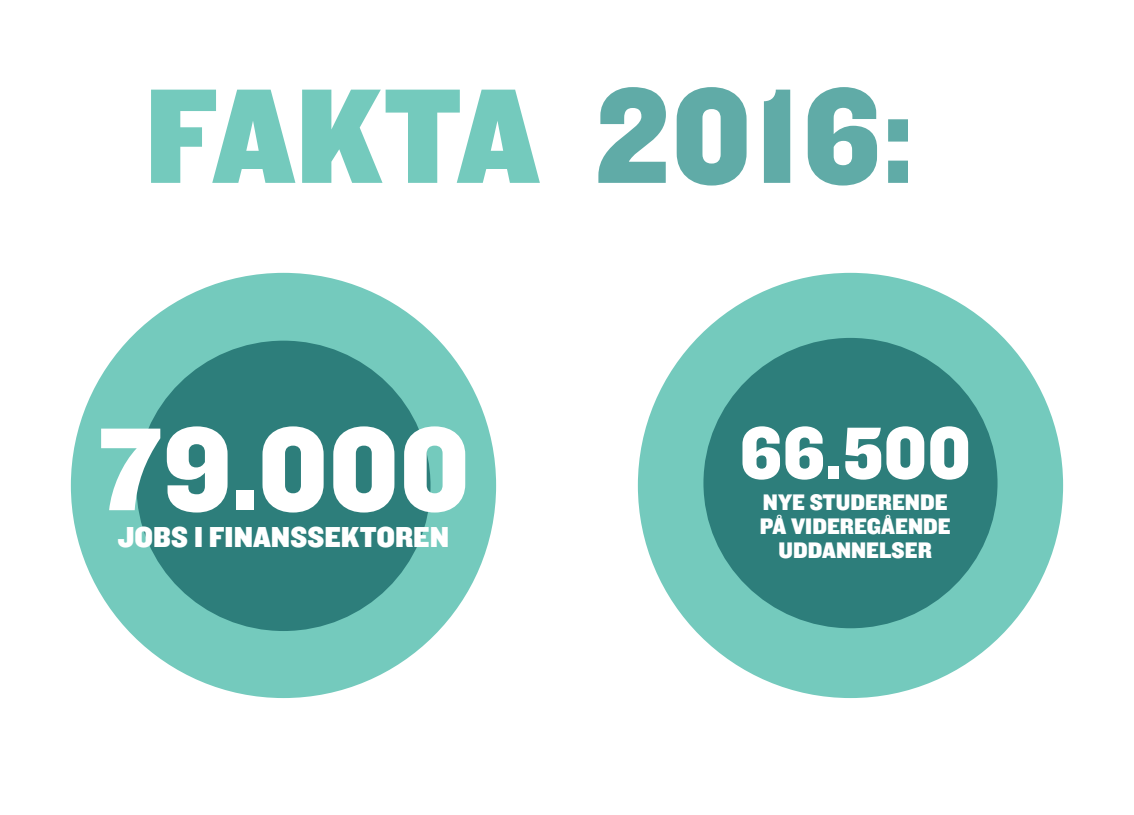
<style>
.page{position:relative;width:1134px;height:815px;background:#fff}
.page>*{position:absolute;margin:0;border:0;box-sizing:border-box;transform-origin:0 0}
.Knockout_71_full{font:140px "Knockout 71 Full Middlewt";color:#74cabd}
.Body{font:122.5px "Knockout 71 Full Middlewt";color:#fff}
.Body-2{font:75.75px "Knockout 71 Full Middlewt";color:#fff}
.Body-3{font:30px "Knockout 71 Full Middlewt";color:#fff}
.Body-4{font:23.25px/24.2px "Knockout 71 Full Middlewt";color:#fff}
.s1{color:#60aba7}
</style>
<div class="page">
<div style="left:71px;top:273px;width:425px;height:425px;background:#74cabd;border-radius:50%"></div>
<div style="left:638px;top:273px;width:425px;height:425px;background:#74cabd;border-radius:50%"></div>
<div style="left:136px;top:341px;width:294px;height:290px;background:#2d7e7b;border-radius:50%"></div>
<div style="left:703px;top:338px;width:294px;height:290px;background:#2d7e7b;border-radius:50%"></div>
<p class="Knockout_71_full" style="left:145px;top:43px;width:770px">FAKTA <span class="s1">2016:</span></p>
<p class="Body" style="left:97px;top:388px;width:375px">79.000</p>
<p class="Body-3" style="left:118px;top:517px;width:333px">JOBS I FINANSSEKTOREN</p>
<p class="Body-2" style="left:739px;top:402px;width:233px">66.500</p>
<p class="Body-4" style="left:760px;top:489px;width:192px">NYE STUDERENDE<br>PÅ VIDEREGÅENDE</p>
<p class="Body-4" style="left:779px;top:537px;width:155px">UDDANNELSER</p>
</div>
